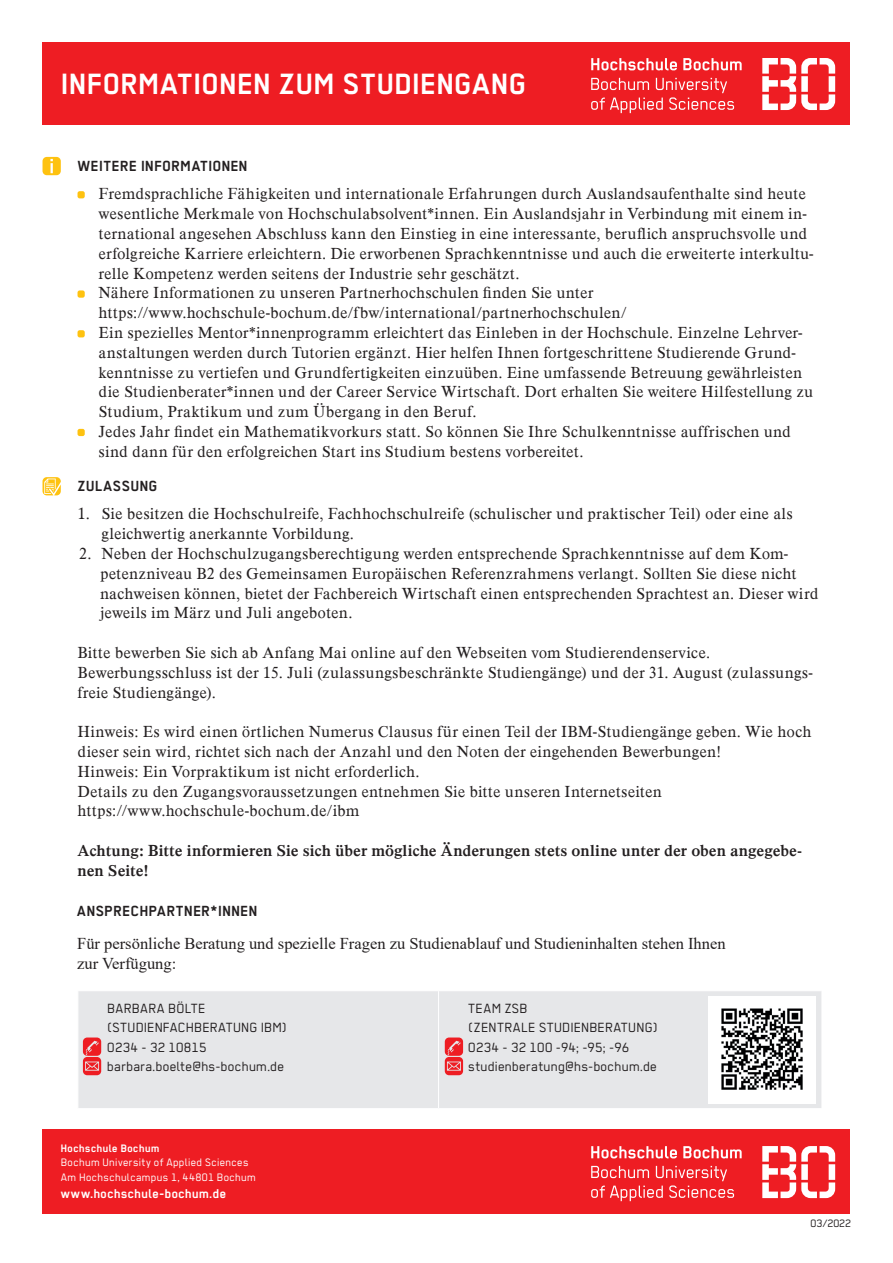
<style>
.page{position:relative;width:893px;height:1263px;background:#fff}
.page>*{position:absolute;margin:0;border:0;box-sizing:border-box;transform-origin:0 0}
.t1{font:700 33px "BO Regular";color:#fff}
.t2{font:16.5px/19.8px "BO Antiqua";letter-spacing:.005em;color:#231f20}
.t3{font:16.5px/19.5px "Times New Roman";color:#231f20}
.t4{font:700 16.5px/19.8px "BO Antiqua";letter-spacing:-.005em;color:#231f20}
.t5{font:700 16.5px "BO Regular";letter-spacing:.005em;color:#231f20}
.t6{font:15px/19.5px "BO Regular";letter-spacing:.01em;color:#231f20}
.t7{font:700 14.4px "BO Regular";letter-spacing:.01em;color:#fff}
.t8{font:12.15px/14.5px "BO Regular";letter-spacing:.015em;color:#fff}
.t9{font:700 12.15px "BO Regular";letter-spacing:.015em;color:#fff}
.t10{font:12px "BO Regular";color:#231f20}
</style>
<div class="page">
<div style="left:43px;top:1129px;width:807px;height:85px;background:#ee1d23"></div>
<svg style="left:762px;top:1146px;width:73px;height:52px"></svg>
<div style="left:829px;top:1164px;width:6px;height:16px;background:#fff"></div>
<svg style="left:591px;top:1146px;width:151px;height:12px"></svg>
<svg style="left:591px;top:1166px;width:143px;height:35px"></svg>
<div style="left:43px;top:43px;width:807px;height:82px;background:#ee1d23"></div>
<svg style="left:762px;top:58px;width:73px;height:52px"></svg>
<div style="left:829px;top:76px;width:6px;height:16px;background:#fff"></div>
<svg style="left:591px;top:58px;width:151px;height:12px"></svg>
<svg style="left:591px;top:78px;width:143px;height:35px"></svg>
<svg style="left:43px;top:157px;width:18px;height:18px"></svg>
<svg style="left:43px;top:477px;width:18px;height:18px"></svg>
<div style="left:78px;top:191px;width:7px;height:7px;background:#fec210;border-radius:2px"></div>
<div style="left:79px;top:991px;width:743px;height:117px;background:#e6e7e9"></div>
<hr style="left:438px;top:991px;width:1px;height:117px;background:#fff">
<svg style="left:83px;top:1037px;width:18px;height:38px"></svg>
<svg style="left:445px;top:1037px;width:18px;height:38px"></svg>
<div style="left:78px;top:290px;width:7px;height:8px;background:#fec210;border-radius:2px"></div>
<div style="left:78px;top:330px;width:7px;height:7px;background:#fec210;border-radius:2px"></div>
<div style="left:78px;top:429px;width:7px;height:7px;background:#fec210;border-radius:2px"></div>
<div style="left:708px;top:996px;width:107px;height:107px;background:#fff"></div>
<img style="left:721px;top:1008px;width:82px;height:82px">
<h1 class="t1" style="left:61px;top:66px;width:468px">INFORMATIONEN ZUM STUDIENGANG</h1>
<p class="t5" style="left:78px;top:157px;width:172px">WEITERE INFORMATIONEN</p>
<p class="t2" style="left:99px;top:184px;width:716px">Fremdsprachliche Fähigkeiten und internationale Erfahrungen durch Auslandsaufenthalte sind heute wesentliche Merkmale von Hochschulabsolvent*innen. Ein Auslandsjahr in Verbindung mit einem in&shy;ternational angesehen Abschluss kann den Einstieg in eine interessante, beruflich anspruchsvolle und erfolgreiche Karriere erleichtern. Die erworbenen Sprachkenntnisse und auch die erweiterte interkultu&shy;relle Kompetenz werden seitens der Industrie sehr geschätzt.<br>Nähere Informationen zu unseren Partnerhochschulen finden Sie unter https://www.hochschule-bochum.de/fbw/international/partnerhochschulen/<br>Ein spezielles Mentor*innenprogramm erleichtert das Einleben in der Hochschule. Einzelne Lehrver&shy;anstaltungen werden durch Tutorien ergänzt. Hier helfen Ihnen fortgeschrittene Studierende Grund&shy;kenntnisse zu vertiefen und Grundfertigkeiten einzuüben. Eine umfassende Betreuung gewährleisten die Studienberater*innen und der Career Service Wirtschaft. Dort erhalten Sie weitere Hilfestellung zu Studium, Praktikum und zum Übergang in den Beruf.<br>Jedes Jahr findet ein Mathematikvorkurs statt. So können Sie Ihre Schulkenntnisse auffrischen und sind dann für den erfolgreichen Start ins Studium bestens vorbereitet.</p>
<p class="t5" style="left:78px;top:477px;width:82px">ZULASSUNG</p>
<p class="t2" style="left:102px;top:504px;width:693px;text-indent:-24px">1. Sie besitzen die Hochschulreife, Fachhochschulreife (schulischer und praktischer Teil) oder eine als gleichwertig anerkannte Vorbildung.</p>
<p class="t2" style="left:100px;top:544px;width:720px;text-indent:-21px">2. Neben der Hochschulzugangsberechtigung werden entsprechende Sprachkenntnisse auf dem Kom&shy;petenzniveau B2 des Gemeinsamen Europäischen Referenzrahmens verlangt. Sollten Sie diese nicht nachweisen können, bietet der Fachbereich Wirtschaft einen entsprechenden Sprachtest an. Dieser wird jeweils im März und Juli angeboten.</p>
<p class="t2" style="left:78px;top:643px;width:736px">Bitte bewerben Sie sich ab Anfang Mai online auf den Webseiten vom Studierendenservice.<br>Bewerbungsschluss ist der 15. Juli (zulassungsbeschränkte Studiengänge) und der 31. August (zulassungs&shy;freie Studiengänge).</p>
<p class="t2" style="left:78px;top:722px;width:735px">Hinweis: Es wird einen örtlichen Numerus Clausus für einen Teil der IBM-Studiengänge geben. Wie hoch dieser sein wird, richtet sich nach der Anzahl und den Noten der eingehenden Bewerbungen!<br>Hinweis: Ein Vorpraktikum ist nicht erforderlich.<br>Details zu den Zugangsvoraussetzungen entnehmen Sie bitte unseren Internetseiten https://www.hochschule-bochum.de/ibm</p>
<p class="t4" style="left:78px;top:841px;width:725px">Achtung: Bitte informieren Sie sich über mögliche Änderungen stets online unter der oben angegebe&shy;nen Seite!</p>
<p class="t5" style="left:77px;top:902px;width:182px">ANSPRECHPARTNER*INNEN</p>
<p class="t3" style="left:77px;top:933px;width:650px">Für persönliche Beratung und spezielle Fragen zu Studienablauf und Studieninhalten stehen Ihnen zur Verfügung:</p>
<p class="t6" style="left:107px;top:998px;width:181px">BARBARA BÖLTE (STUDIENFACHBERATUNG IBM)<br>0234 - 32 10815 barbara.boelte@hs-bochum.de</p>
<p class="t6" style="left:468px;top:998px;width:191px">TEAM ZSB<br>(ZENTRALE STUDIENBERATUNG)<br>0234 - 32 100 -94; -95; -96 studienberatung@hs-bochum.de</p>
<p class="t9" style="left:61px;top:1141px;width:100px">Hochschule Bochum</p>
<p class="t8" style="left:61px;top:1155px;width:197px">Bochum University of Applied Sciences<br>Am Hochschulcampus 1, 44801 Bochum</p>
<p class="t7" style="left:61px;top:1186px;width:167px">www.hochschule-bochum.de</p>
<p class="t10" style="left:811px;top:1217px;width:42px">03/2022</p>
</div>
